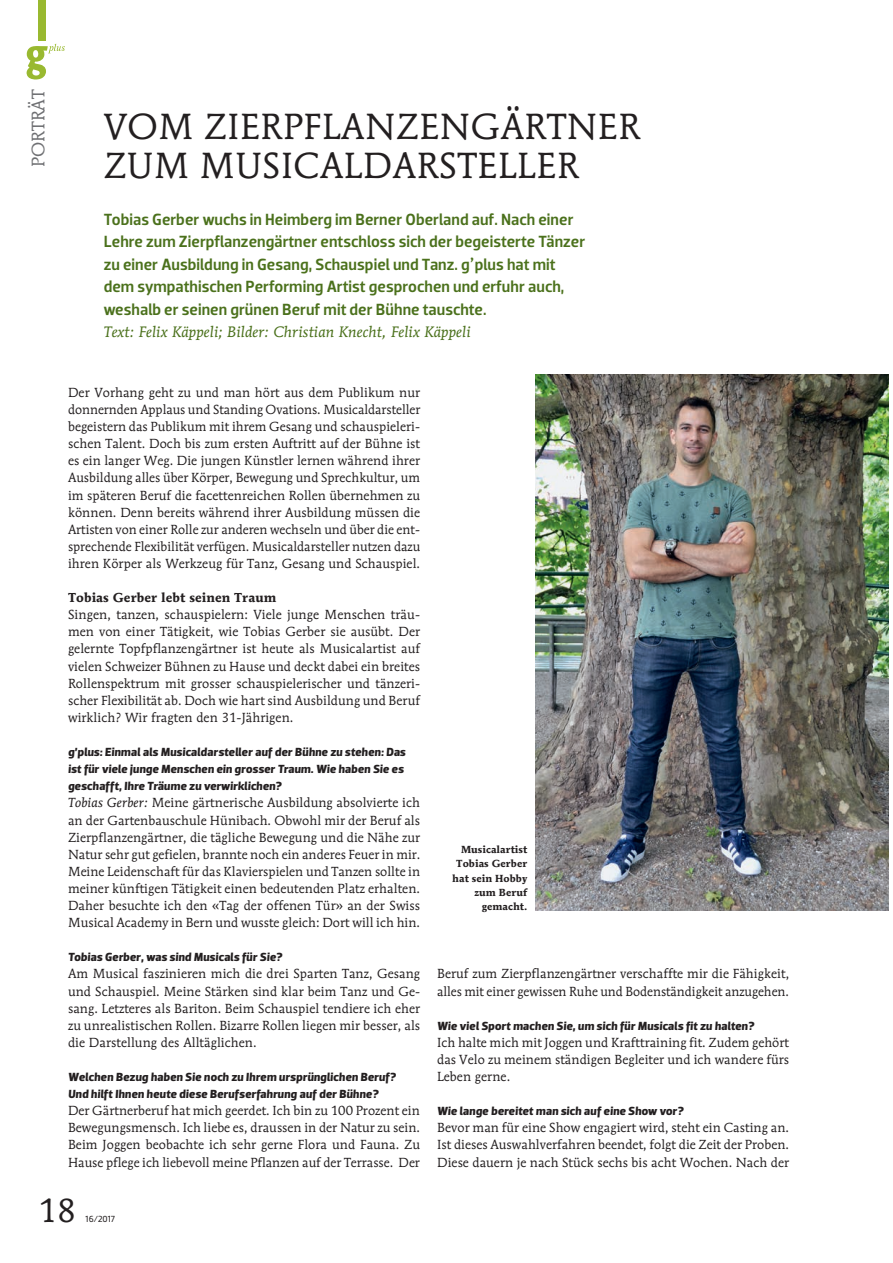
<style>
.page{position:relative;width:893px;height:1263px;background:#fff}
.page>*{position:absolute;margin:0;border:0;box-sizing:border-box;transform-origin:0 0}
.t1{font:36px/39px "Mendoza Roman";letter-spacing:.02em;color:#231f20}
.t2{font:33px "Mendoza Roman";color:#231f20}
.t3{font:18px "Mendoza Roman";color:#6f7073}
.t4{font:500 16.5px/22.5px "Dobra";letter-spacing:.005em;color:#4b711c}
.t5{font:italic 15px "Mendoza Roman";letter-spacing:.005em;color:#4b711c}
.t6{font:13.05px/17.1px "Mendoza Roman";letter-spacing:.005em;color:#231f20;text-align:justify}
.t7{font:700 12.9px "Mendoza Roman";letter-spacing:.005em;color:#231f20}
.t8{font:italic 700 12px/17.1px "Dobra";letter-spacing:.005em;color:#231f20}
.t9{font:700 10.2px/14.2px "Mendoza Roman";letter-spacing:.005em;color:#231f20;text-align:right}
.t10{font:9px "Dobra";color:#231f20}
.s1{font-family:"Mendoza Roman"}
.s2{font-style:italic}
</style>
<div class="page">
<div style="left:38px;top:0;width:8px;height:40px;background:#99b930"></div>
<svg style="left:27px;top:44px;width:38px;height:36px"></svg>
<img style="left:536px;top:374px;width:353px;height:536px">
<h3 class="t3" style="left:27px;top:167px;width:80px;rotate:-90deg">PORTRÄT</h3>
<h1 class="t1" style="left:104px;top:106px;width:538px">VOM ZIERPFLANZENGÄRTNER<br>ZUM MUSICALDARSTELLER</h1>
<p class="t4" style="left:104px;top:208px;width:483px">Tobias Gerber wuchs in Heimberg im Berner Oberland auf. Nach einer Lehre zum Zierpflanzengärtner entschloss sich der begeisterte Tänzer zu einer Ausbildung in Gesang, Schauspiel und Tanz. g<span class="s1">’</span>plus hat mit dem sympathischen Performing Artist gesprochen und erfuhr auch, weshalb er seinen grünen Beruf mit der Bühne tauschte.</p>
<p class="t5" style="left:104px;top:322px;width:368px">Text: -Felix -Käppeli; -Bilder: Christian Knecht, Felix Käppeli</p>
<p class="t6" style="left:68px;top:384px;width:354px">Der Vorhang geht zu und man hört aus dem Publikum nur donnernden Applaus und Standing Ovations. Musicaldarsteller begeistern das Publikum mit ihrem Gesang und schauspieleri&shy;schen Talent. Doch bis zum ersten Auftritt auf der Bühne ist es ein langer Weg. Die jungen Künstler lernen während ihrer Ausbildung alles über Körper, Bewegung und Sprechkultur, um im späteren Beruf die facettenreichen Rollen übernehmen zu können. Denn bereits während ihrer Ausbildung müssen die Artisten von einer Rolle zur anderen wechseln und über die ent&shy;sprechende Flexibilität verfügen. Musicaldarsteller nutzen dazu ihren Körper als Werkzeug für Tanz, Gesang und Schauspiel.</p>
<p class="t7" style="left:68px;top:590px;width:210px">Tobias Gerber lebt seinen Traum</p>
<p class="t6" style="left:68px;top:606px;width:354px">Singen, tanzen, schauspielern: Viele junge Menschen träu&shy;men von einer Tätigkeit, wie Tobias Gerber sie ausübt. Der gelernte Topfpflanzengärtner ist heute als Musicalartist auf vielen Schweizer Bühnen zu Hause und deckt dabei ein breites Rollenspektrum mit grosser schauspielerischer und tänzeri&shy;scher Flexibilität ab. Doch wie hart sind Ausbildung und Beruf wirklich? Wir fragten den 31-Jährigen.</p>
<p class="t8" style="left:68px;top:744px;width:339px">g’plus: Einmal als Musicaldarsteller auf der Bühne zu stehen: Das ist für viele junge Menschen ein grosser Traum. Wie haben Sie es geschafft, Ihre Träume zu verwirklichen?</p>
<p class="t6" style="left:68px;top:794px;width:354px"><span class="s2">Tobias Gerber:</span> Meine gärtnerische Ausbildung absolvierte ich an der Gartenbauschule Hünibach. Obwohl mir der Beruf als Zierpflanzengärtner, die tägliche Bewegung und die Nähe zur Natur sehr gut gefielen, brannte noch ein anderes Feuer in mir.<br>Meine Leidenschaft für das Klavierspielen und Tanzen sollte in meiner künftigen Tätigkeit einen bedeutenden Platz erhalten.<br>Daher besuchte ich den «Tag der offenen Tür» an der Swiss Musical Academy in Bern und wusste gleich: Dort will ich hin.</p>
<p class="t8" style="left:68px;top:949px;width:216px">Tobias Gerber, was sind Musicals für Sie?</p>
<p class="t6" style="left:68px;top:965px;width:354px">Am Musical faszinieren mich die drei Sparten Tanz, Gesang und Schauspiel. Meine Stärken sind klar beim Tanz und Ge&shy;sang. Letzteres als Bariton. Beim Schauspiel tendiere ich eher zu unrealistischen Rollen. Bizarre Rollen liegen mir besser, als die Darstellung des Alltäglichen.</p>
<p class="t8" style="left:68px;top:1068px;width:330px">Welchen Bezug haben Sie noch zu Ihrem ursprünglichen Beruf?<br>Und hilft Ihnen heute diese Berufserfahrung auf der Bühne?</p>
<p class="t6" style="left:68px;top:1102px;width:354px">Der Gärtnerberuf hat mich geerdet. Ich bin zu 100 Prozent ein Bewegungsmensch. Ich liebe es, draussen in der Natur zu sein.<br>Beim Joggen beobachte ich sehr gerne Flora und Fauna. Zu Hause pflege ich liebevoll meine Pflanzen auf der Terrasse. Der</p>
<p class="t9" style="left:452px;top:842px;width:76px">Musicalartist<br>Tobias Gerber hat sein Hobby zum Beruf gemacht.</p>
<p class="t6" style="left:437px;top:965px;width:354px">Beruf zum Zierpflanzengärtner verschaffte mir die Fähigkeit, alles mit einer gewissen Ruhe und Bodenständigkeit anzugehen.</p>
<p class="t8" style="left:437px;top:1017px;width:319px">Wie viel Sport machen Sie, um sich für Musicals fit zu halten?</p>
<p class="t6" style="left:437px;top:1034px;width:354px">Ich halte mich mit Joggen und Krafttraining fit. Zudem gehört das Velo zu meinem ständigen Begleiter und ich wandere fürs Leben gerne.</p>
<p class="t8" style="left:437px;top:1103px;width:248px">Wie lange bereitet man sich auf eine Show vor?</p>
<p class="t6" style="left:437px;top:1119px;width:354px">Bevor man für eine Show engagiert wird, steht ein Casting an.<br>Ist dieses Auswahlverfahren beendet, folgt die Zeit der Proben.<br>Diese dauern je nach Stück sechs bis acht Wochen. Nach der</p>
<h2 class="t2" style="left:38px;top:1190px;width:39px">18</h2>
<p class="t10" style="left:86px;top:1213px;width:31px">16/2017</p>
</div>
